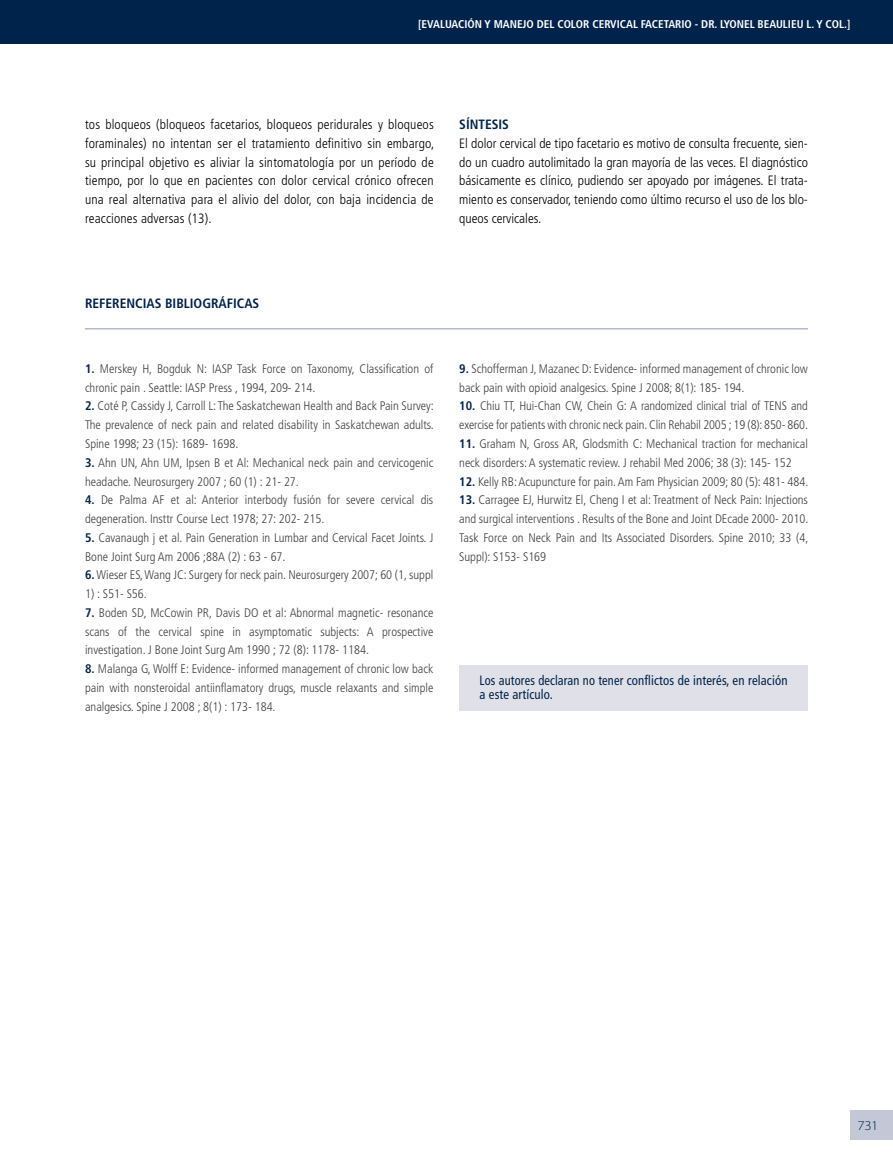
<style>
.page{position:relative;width:893px;height:1170px;background:#fff}
.page>*{position:absolute;margin:0;border:0;box-sizing:border-box;transform-origin:0 0}
.t1{font:300 condensed 13.5px/18.8px "Frutiger";letter-spacing:.005em;color:#000;text-align:justify}
.t2{font:condensed 13.5px/13.5px "Frutiger";letter-spacing:.01em;color:#00234b;scale:.92 1}
.t3{font:700 condensed 13.5px "Frutiger";color:#00234b}
.t4{font:300 13.5px "Myriad Pro";color:#00234b;scale:1.1 1}
.t5{font:300 condensed 12.45px/18.8px "Frutiger";color:#414042}
.t6{font:700 condensed 11.25px "Frutiger";color:#fff}
.s1{font-weight:700;color:#00234b}
</style>
<div class="page">
<div style="left:850px;top:1110px;width:43px;height:30px;background:#c4c7d5"></div>
<div style="left:0;top:0;width:893px;height:44px;background:#00234b"></div>
<hr style="left:85px;top:328px;width:723px;height:1px;background:#b5b9ca">
<div style="left:459px;top:665px;width:349px;height:45px;background:#dfe0e8"></div>
<p class="t6" style="left:418px;top:17px;width:17px">[EVALUA</p>
<p class="t6" style="left:458px;top:17px;width:113px">CIÓN Y MANEJO DEL COLOR</p>
<p class="t6" style="left:592px;top:17px;width:78px">CERVICAL FACETARIO</p>
<p class="t6" style="left:695px;top:17px;width:81px">- DR. LYONEL BEAULI</p>
<p class="t6" style="left:791px;top:17px;width:61px">EU L. Y COL.]</p>
<p class="t1" style="left:85px;top:115px;width:351px">tos bloqueos (bloqueos facetarios, bloqueos peridurales y bloqueos foraminales) no intentan ser el tratamiento definitivo sin embargo, su principal objetivo es aliviar la sintomatología por un período de tiempo, por lo que en pacientes con dolor cervical crónico ofrecen una real alternativa para el alivio del dolor, con baja incidencia de reacciones adversas (13).</p>
<p class="t3" style="left:459px;top:116px;width:18px">SÍNTESIS</p>
<p class="t1" style="left:459px;top:134px;width:350px">El dolor cervical de tipo facetario es motivo de consulta frecuente, sien&shy;do un cuadro autolimitado la gran mayoría de las veces. El diagnóstico básicamente es clínico, pudiendo ser apoyado por imágenes. El trata&shy;miento es conservador, teniendo como último recurso el uso de los blo&shy;queos cervicales.</p>
<p class="t3" style="left:85px;top:295px;width:43px">REFERENCIAS</p>
<p class="t3" style="left:165px;top:295px;width:7px">BIBLIO</p>
<p class="t3" style="left:202px;top:295px;width:16px">GRÁFI</p>
<p class="t3" style="left:237px;top:295px;width:16px">CAS</p>
<p class="t5" style="left:85px;top:359px;width:350px"><span class="s1">1.</span> Merskey H, Bogduk N: IASP Task Force on Taxonomy, Classification of chronic pain . Seattle: IASP Press , 1994, 209- 214.</p>
<p class="t5" style="left:85px;top:397px;width:350px;text-align:justify"><span class="s1">2.</span> Coté P, Cassidy J, Carroll L: The Saskatchewan Health and Back Pain Survey:<br>The prevalence of neck pain and related disability in Saskatchewan adults.<br>Spine 1998; 23 (15): 1689- 1698.</p>
<p class="t5" style="left:85px;top:453px;width:350px"><span class="s1">3.</span> Ahn UN, Ahn UM, Ipsen B et Al: Mechanical neck pain and cervicogenic headache. Neurosurgery 2007 ; 60 (1) : 21- 27.</p>
<p class="t5" style="left:85px;top:490px;width:350px"><span class="s1">4.</span> De Palma AF et al: Anterior interbody fusión for severe cervical dis degeneration. Insttr Course Lect 1978; 27: 202- 215.</p>
<p class="t5" style="left:85px;top:528px;width:350px"><span class="s1">5.</span> Cavanaugh j et al. Pain Generation in Lumbar and Cervical Facet Joints. J<br>Bone Joint Surg Am 2006 ;88A (2) : 63 - 67.</p>
<p class="t5" style="left:85px;top:565px;width:350px"><span class="s1">6.</span> Wieser ES, Wang JC: Surgery for neck pain. Neurosurgery 2007; 60 (1, suppl</p>
<p class="t5" style="left:85px;top:584px;width:63px">1) : S51- S56.</p>
<p class="t5" style="left:85px;top:603px;width:350px;text-align:justify"><span class="s1">7.</span> Boden SD, McCowin PR, Davis DO et al: Abnormal magnetic- resonance scans of the cervical spine in asymptomatic subjects: A prospective investigation. J Bone Joint Surg Am 1990 ; 72 (8): 1178- 1184.</p>
<p class="t5" style="left:85px;top:659px;width:350px;text-align:justify"><span class="s1">8.</span> Malanga G, Wolff E: Evidence- informed management of chronic low back pain with nonsteroidal antiinflamatory drugs, muscle relaxants and simple analgesics. Spine J 2008 ; 8(1) : 173- 184.</p>
<p class="t2" style="left:480px;top:673px;width:336px">Los autores declaran no tener conflictos de interés, en relación a este artículo.</p>
<p class="t5" style="left:459px;top:359px;width:350px"><span class="s1">9.</span> Schofferman J, Mazanec D: Evidence- informed management of chronic low back pain with opioid analgesics. Spine J 2008; 8(1): 185- 194.</p>
<p class="t5" style="left:459px;top:397px;width:350px"><span class="s1">10.</span> Chiu TT, Hui-Chan CW, Chein G: A randomized clinical trial of TENS and exercise for patients with chronic neck pain. Clin Rehabil 2005 ; 19 (8): 850- 860.</p>
<p class="t5" style="left:459px;top:434px;width:350px"><span class="s1">11.</span> Graham N, Gross AR, Glodsmith C: Mechanical traction for mechanical neck disorders: A systematic review. J rehabil Med 2006; 38 (3): 145- 152</p>
<p class="t5" style="left:459px;top:472px;width:351px"><span class="s1">12.</span> Kelly RB: Acupuncture for pain. Am Fam Physician 2009; 80 (5): 481- 484.</p>
<p class="t5" style="left:459px;top:490px;width:351px;text-align:justify"><span class="s1">13.</span> Carragee EJ, Hurwitz El, Cheng I et al: Treatment of Neck Pain: Injections and surgical interventions . Results of the Bone and Joint DEcade 2000- 2010.<br>Task Force on Neck Pain and Its Associated Disorders. Spine 2010; 33 (4, Suppl): S153- S169</p>
<p class="t4" style="left:857px;top:1117px;width:21px">731</p>
</div>
